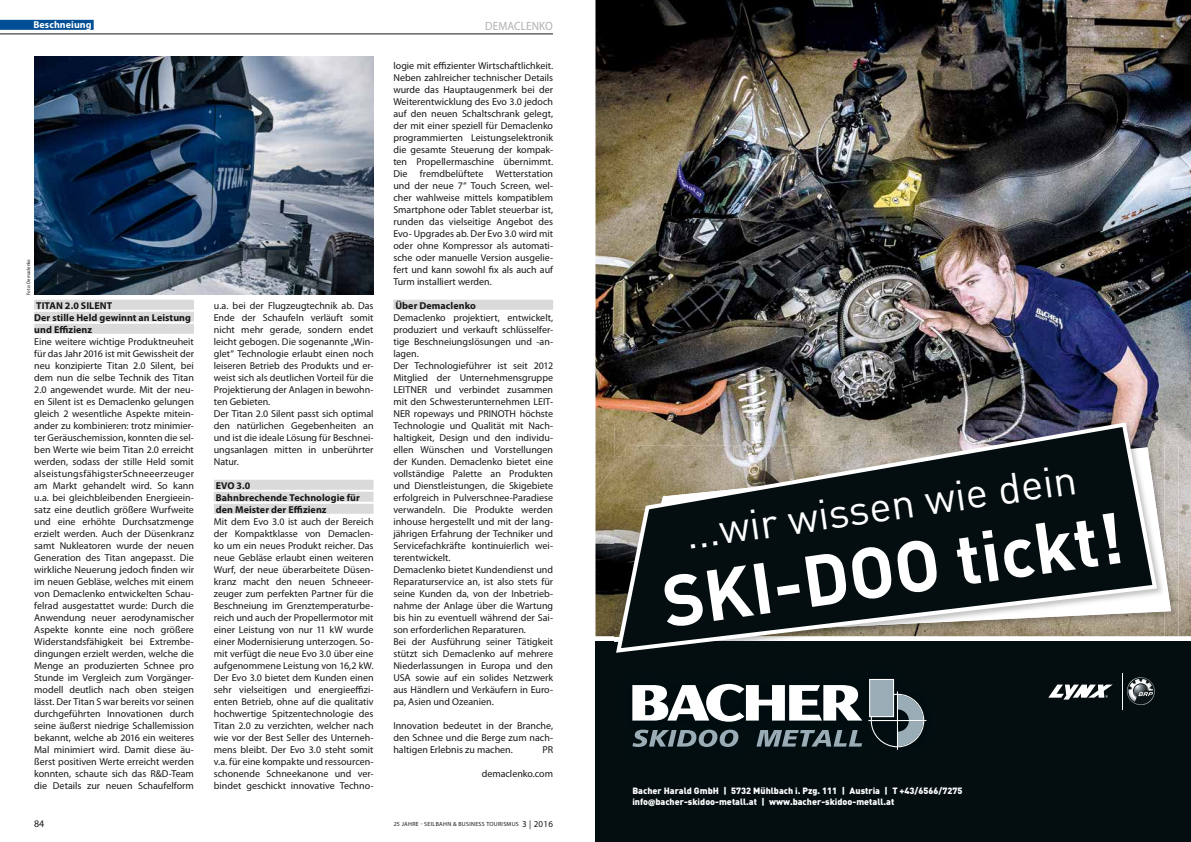
<style>
.page{position:relative;width:1191px;height:842px;background:#fff}
.page>*{position:absolute;margin:0;border:0;box-sizing:border-box;transform-origin:0 0}
.t1{font:700 71.1px "DIN Pro";color:#fff}
.t2{font:42px "DIN Pro";color:#fff}
.t3{font:12px "Myriad Pro";letter-spacing:.01em;color:#b2b2b1;scale:.93 1}
.t4{font:10px/12px "Myriad Pro";color:#171715;text-align:justify}
.t5{font:700 10px/12px "Myriad Pro";letter-spacing:.005em;color:#171715}
.t6{font:700 10px "Myriad Pro";letter-spacing:.005em;color:#fff}
.t7{font:900 9px/10.8px "DIN";color:#fff}
.t8{font:6px "Myriad Pro";letter-spacing:.05em;color:#171715}
.t9{font:5px "Myriad Pro";letter-spacing:.015em;color:#171715;scale:.92 1}
.s1{font-size:9px}
.s2{font-family:"Helvetica Neue LT Pro"}
</style>
<div class="page">
<hr style="left:0;top:34px;width:553px;height:1px;background:#171715">
<div style="left:0;top:20px;width:94px;height:10px;background:#004e95"></div>
<div style="left:34px;top:300px;width:160px;height:10px;background:#dadada"></div>
<div style="left:34px;top:312px;width:160px;height:10px;background:#dadada"></div>
<div style="left:34px;top:324px;width:160px;height:10px;background:#dadada"></div>
<div style="left:214px;top:480px;width:159px;height:10px;background:#dadada"></div>
<div style="left:214px;top:492px;width:159px;height:10px;background:#dadada"></div>
<div style="left:214px;top:504px;width:159px;height:10px;background:#dadada"></div>
<div style="left:393px;top:300px;width:160px;height:10px;background:#dadada"></div>
<img style="left:34px;top:57px;width:339px;height:238px">
<div style="left:595px;top:642px;width:596px;height:200px;background:#040e11"></div>
<svg style="left:632px;top:730px;width:106px;height:17px"></svg>
<svg style="left:756px;top:730px;width:106px;height:16px"></svg>
<svg style="left:632px;top:684px;width:230px;height:38px"></svg>
<svg style="left:868px;top:679px;width:58px;height:71px"></svg>
<svg style="left:1048px;top:685px;width:64px;height:15px"></svg>
<hr style="left:1121px;top:673px;width:1px;height:36px;background:#fff">
<svg style="left:1126px;top:677px;width:29px;height:28px"></svg>
<img style="left:595px;top:0;width:596px;height:636px">
<img style="left:1164px;top:446px;width:14px;height:196px">
<img style="left:1159px;top:615px;width:5px;height:21px">
<img style="left:1159px;top:447px;width:5px;height:168px">
<svg style="left:613px;top:420px;width:546px;height:233px;background:#434744"></svg>
<p class="t6" style="left:33px;top:19px;width:60px">Beschneiung</p>
<p class="t3" style="left:485px;top:19px;width:74px">DEMACLENKO</p>
<p class="t9" style="left:26px;top:295px;width:40px;rotate:-90deg">Foto: Demaclenko</p>
<p class="t5" style="left:34px;top:299px;width:158px">TITAN 2.0 SILENT<br>Der stille Held gewinnt an Leistung und Effizienz</p>
<p class="t4" style="left:34px;top:336px;width:161px">Eine weitere wichtige Produktneuheit für das Jahr 2016 ist mit Gewissheit der neu konzipierte Titan 2.0 Silent, bei dem nun die selbe Technik des Titan 2.0 angewendet wurde. Mit der neu&shy;en Silent ist es Demaclenko gelungen gleich 2 wesentliche Aspekte mitein&shy;ander zu kombinieren: trotz minimier&shy;ter Geräuschemission, konnten die sel&shy;ben Werte wie beim Titan 2.0 erreicht werden, sodass der stille Held somit alseistungsfähigsterSchneeerzeuger am Markt gehandelt wird. So kann u.a. bei gleichbleibenden Energieein&shy;satz eine deutlich größere Wurfweite und eine erhöhte Durchsatzmenge erzielt werden. Auch der Düsenkranz samt Nukleatoren wurde der neuen Generation des Titan angepasst. Die wirkliche Neuerung jedoch finden wir im neuen Gebläse, welches mit einem von Demaclenko entwickelten Schau&shy;felrad ausgestattet wurde: Durch die Anwendung neuer aerodynamischer Aspekte konnte eine noch größere Widerstandsfähigkeit bei Extrembe&shy;dingungen erzielt werden, welche die Menge an produzierten Schnee pro Stunde im Vergleich zum Vorgänger&shy;modell deutlich nach oben steigen lässt. Der Titan S war bereits vor seinen durchgeführten Innovationen durch seine äußerst niedrige Schallemission bekannt, welche ab 2016 ein weiteres Mal minimiert wird. Damit diese äu&shy;ßerst positiven Werte erreicht werden konnten, schaute sich das R&amp;D-Team die Details zur neuen Schaufelform</p>
<p class="t4" style="left:214px;top:300px;width:161px;text-align:left">u.a. bei der Flugzeugtechnik ab. Das Ende der Schaufeln verläuft somit nicht mehr gerade, sondern endet leicht gebogen. Die sogenannte „Win&shy;glet“ Technologie erlaubt einen noch leiseren Betrieb des Produkts und er&shy;weist sich als deutlichen Vorteil für die Projektierung der Anlagen in bewohn&shy;ten Gebieten.<br>Der Titan 2.0 Silent passt sich optimal den natürlichen Gegebenheiten an und ist die ideale Lösung für Beschnei&shy;ungsanlagen mitten in unberührter Natur.</p>
<p class="t5" style="left:216px;top:479px;width:146px">EVO 3.0<br>Bahnbrechende Technologie für den Meister der Effizienz</p>
<p class="t4" style="left:214px;top:516px;width:161px">Mit dem Evo 3.0 ist auch der Bereich der Kompaktklasse von Demaclen&shy;ko um ein neues Produkt reicher. Das neue Gebläse erlaubt einen weiteren Wurf, der neue überarbeitete Düsen&shy;kranz macht den neuen Schneeer&shy;zeuger zum perfekten Partner für die Beschneiung im Grenztemperaturbe&shy;reich und auch der Propellermotor mit einer Leistung von nur 11 kW wurde einer Modernisierung unterzogen. So&shy;mit verfügt die neue Evo 3.0 über eine aufgenommene Leistung von 16,2 kW.<br>Der Evo 3.0 bietet dem Kunden einen sehr vielseitigen und energieeffizi&shy;enten Betrieb, ohne auf die qualitativ hochwertige Spitzentechnologie des Titan 2.0 zu verzichten, welcher nach wie vor der Best Seller des Unterneh&shy;mens bleibt. Der Evo 3.0 steht somit v.a. für eine kompakte und ressourcen&shy;schonende Schneekanone und ver&shy;bindet geschickt innovative Techno-</p>
<p class="t4" style="left:393px;top:60px;width:161px">logie mit effizienter Wirtschaftlichkeit.<br>Neben zahlreicher technischer Details wurde das Hauptaugenmerk bei der Weiterentwicklung des Evo 3.0 jedoch auf den neuen Schaltschrank gelegt, der mit einer speziell für Demaclenko programmierten Leistungselektronik die gesamte Steuerung der kompak&shy;ten Propellermaschine übernimmt.<br>Die fremdbelüftete Wetterstation und der neue 7“ Touch Screen, wel&shy;cher wahlweise mittels kompatiblem Smartphone oder Tablet steuerbar ist, runden das vielseitige Angebot des Evo- Upgrades ab. Der Evo 3.0 wird mit oder ohne Kompressor als automati&shy;sche oder manuelle Version ausgelie&shy;fert und kann sowohl fix als auch auf Turm installiert werden.</p>
<p class="t5" style="left:395px;top:299px;width:82px">Über Demaclenko</p>
<p class="t4" style="left:393px;top:312px;width:161px;text-align:left">Demaclenko projektiert, entwickelt, produziert und verkauft schlüsselfer&shy;tige Beschneiungslösungen und -an&shy;lagen.<br>Der Technologieführer ist seit 2012<br>Mitglied der Unternehmensgruppe LEITNER und verbindet zusammen mit den Schwesterunternehmen LEIT-NER ropeways und PRINOTH höchste Technologie und Qualität mit Nach&shy;haltigkeit, Design und den individu&shy;ellen Wünschen und Vorstellungen der Kunden. Demaclenko bietet eine vollständige Palette an Produkten und Dienstleistungen, die Skigebiete erfolgreich in Pulverschnee-Paradiese verwandeln. Die Produkte werden inhouse hergestellt und mit der lang&shy;jährigen Erfahrung der Techniker und Servicefachkräfte kontinuierlich wei&shy;terentwickelt.<br>Demaclenko bietet Kundendienst und Reparaturservice an, ist also stets für seine Kunden da, von der Inbetrieb&shy;nahme der Anlage über die Wartung bis hin zu eventuell während der Sai&shy;son erforderlichen Reparaturen.<br>Bei der Ausführung seiner Tätigkeit stützt sich Demaclenko auf mehrere Niederlassungen in Europa und den USA sowie auf ein solides Netzwerk aus Händlern und Verkäufern in Euro&shy;pa, Asien und Ozeanien.</p>
<p class="t4" style="left:393px;top:720px;width:161px">Innovation bedeutet in der Branche, den Schnee und die Berge zum nach&shy;haltigen Erlebnis zu machen.</p>
<p class="t4" style="left:542px;top:744px;width:12px">PR</p>
<p class="t4" style="left:482px;top:768px;width:73px">demaclenko.com</p>
<p class="t4" style="left:34px;top:818px;width:12px">84</p>
<p class="t8" style="left:394px;top:821px;width:161px">25 JAHRE - SEILBAHN &amp; BUSINESS TOURISMUS <span class="s1">3 | 2016</span></p>
<h2 class="t2" style="left:681px;top:505px;width:396px;rotate:-8deg">...wir wissen wie dein</h2>
<h1 class="t1" style="left:656px;top:554px;width:466px;rotate:-8deg">SKI-DOO tickt!</h1>
<p class="t7" style="left:632px;top:785px;width:331px">Bacher Harald GmbH | 5732 Mühlbach i. Pzg. 111 | Austria | T +43/6566/7275 info<span class="s2">@</span>bacher-skidoo-metall.at | www.bacher-skidoo-metall.at</p>
</div>
